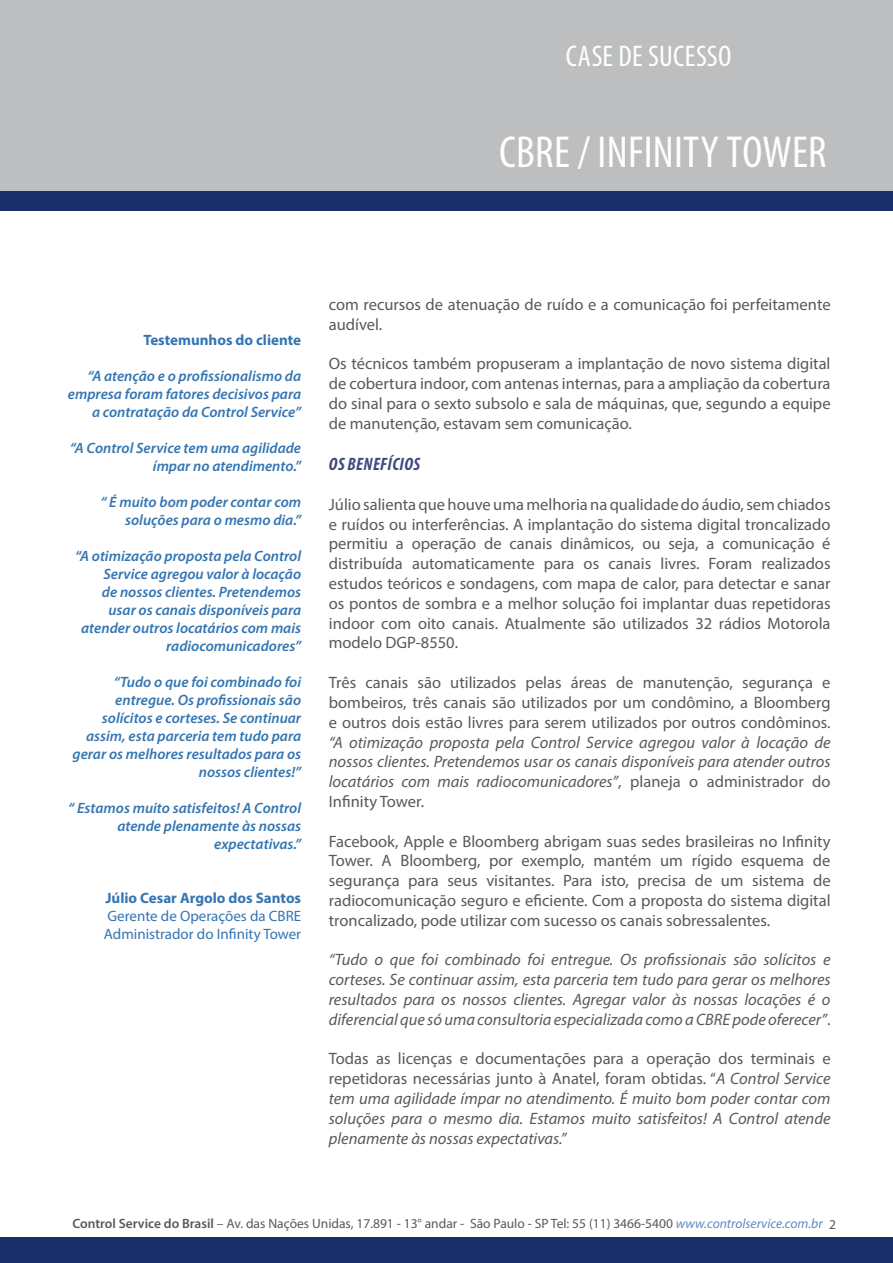
<style>
.page{position:relative;width:893px;height:1263px;background:#fff}
.page>*{position:absolute;margin:0;border:0;box-sizing:border-box;transform-origin:0 0}
.t1{font:condensed 45px "Myriad Pro";letter-spacing:.005em;color:#fff}
.t2{font:condensed 30px "Myriad Pro";letter-spacing:.01em;color:#fff}
.t3{font:italic 700 condensed 18px "Myriad Pro";letter-spacing:.02em;color:#414a7d}
.t4{font:16.5px/19.8px "Myriad Pro";color:#58595b;text-align:justify}
.t5{font:italic 16.5px/19.8px "Myriad Pro";color:#58595b;text-align:justify}
.t6{font:italic 600 15px/18px "Myriad Pro";color:#3475b2;text-align:right}
.t7{font:15px/18px "Myriad Pro";color:#3475b2}
.t8{font:700 15px "Myriad Pro";color:#3475b2}
.t9{font:13.5px "Myriad Pro";color:#58595b}
.s1{font-style:normal}
.s2{font-weight:600}
.s3{font-style:italic;color:#6088be}
</style>
<div class="page">
<div style="left:0;top:1237px;width:893px;height:26px;background:#1a2e69"></div>
<div style="left:0;top:0;width:893px;height:202px;background:#bcbec0"></div>
<div style="left:0;top:191px;width:893px;height:19px;background:#1a2e69"></div>
<h2 class="t2" style="left:566px;top:38px;width:167px">CASE DE SUCESSO</h2>
<h1 class="t1" style="left:499px;top:125px;width:329px">CBRE / INFINITY TOWER</h1>
<p class="t8" style="left:143px;top:330px;width:159px">Testemunhos do cliente</p>
<p class="t6" style="left:68px;top:366px;width:235px">“A atenção e o profissionalismo da empresa foram fatores decisivos para a contratação da Control Service”</p>
<p class="t6" style="left:70px;top:438px;width:233px">“A Control Service tem uma agilidade ímpar no atendimento.”</p>
<p class="t6" style="left:101px;top:492px;width:202px">“ É muito bom poder contar com soluções para o mesmo dia.”</p>
<p class="t6" style="left:75px;top:546px;width:228px">“A otimização proposta pela Control<br>Service agregou valor à locação<br>de nossos clientes. Pretendemos usar os canais disponíveis para atender outros locatários com mais radiocomunicadores”</p>
<p class="t6" style="left:73px;top:672px;width:230px">“Tudo o que foi combinado foi entregue. Os profissionais são solícitos e corteses. Se continuar assim, esta parceria tem tudo para gerar os melhores resultados para os nossos clientes!”</p>
<p class="t6" style="left:68px;top:798px;width:234px">“ Estamos muito satisfeitos! A Control atende plenamente às nossas expectativas.”</p>
<p class="t8" style="left:105px;top:888px;width:197px">Júlio Cesar Argolo dos Santos</p>
<p class="t7" style="left:104px;top:907px;width:199px">Gerente de Operações da CBRE<br>Administrador do Infinity Tower</p>
<p class="t4" style="left:329px;top:294px;width:503px">com recursos de atenuação de ruído e a comunicação foi perfeitamente audível.</p>
<p class="t4" style="left:329px;top:354px;width:503px">Os técnicos também propuseram a implantação de novo sistema digital de cobertura indoor, com antenas internas, para a ampliação da cobertura do sinal para o sexto subsolo e sala de máquinas, que, segundo a equipe de manutenção, estavam sem comunicação.</p>
<p class="t3" style="left:329px;top:453px;width:93px">OS BENEFÍCIOS</p>
<p class="t4" style="left:329px;top:494px;width:503px">Júlio salienta que houve uma melhoria na qualidade do áudio, sem chiados e ruídos ou interferências. A implantação do sistema digital troncalizado permitiu a operação de canais dinâmicos, ou seja, a comunicação é distribuída automaticamente para os canais livres. Foram realizados estudos teóricos e sondagens, com mapa de calor, para detectar e sanar os pontos de sombra e a melhor solução foi implantar duas repetidoras indoor com oito canais. Atualmente são utilizados 32 rádios Motorola modelo DGP-8550.</p>
<p class="t4" style="left:329px;top:672px;width:503px">Três canais são utilizados pelas áreas de manutenção, segurança e bombeiros, três canais são utilizados por um condômino, a Bloomberg e outros dois estão livres para serem utilizados por outros condôminos.</p>
<p class="t5" style="left:329px;top:732px;width:503px">“A otimização proposta pela Control Service agregou valor à locação de nossos clientes. Pretendemos usar os canais disponíveis para atender outros locatários com mais radiocomunicadores”<span class="s1">, planeja o administrador do Infinity Tower.</span></p>
<p class="t4" style="left:329px;top:831px;width:503px">Facebook, Apple e Bloomberg abrigam suas sedes brasileiras no Infinity Tower. A Bloomberg, por exemplo, mantém um rígido esquema de segurança para seus visitantes. Para isto, precisa de um sistema de radiocomunicação seguro e eficiente. Com a proposta do sistema digital troncalizado, pode utilizar com sucesso os canais sobressalentes.</p>
<p class="t5" style="left:329px;top:950px;width:503px">“Tudo o que foi combinado foi entregue. Os profissionais são solícitos e corteses. Se continuar assim, esta parceria tem tudo para gerar os melhores resultados para os nossos clientes. Agregar valor às nossas locações é o diferencial que só uma consultoria especializada como a CBRE pode oferecer”<span class="s1">.</span></p>
<p class="t5" style="left:329px;top:1049px;width:503px"><span class="s1">Todas as licenças e documentações para a operação dos terminais e repetidoras necessárias junto à Anatel, foram obtidas. “</span>A Control Service tem uma agilidade ímpar no atendimento. É muito bom poder contar com soluções para o mesmo dia. Estamos muito satisfeitos! A Control atende plenamente às nossas expectativas.”</p>
<p class="t9" style="left:72px;top:1215px;width:765px"><span class="s2">Control Service do Brasil</span> – Av. das Nações Unidas, 17.891 - 13° andar - São Paulo - SP Tel: 55 (11) 3466-5400 <span class="s3">www.controlservice.com.br</span> 2</p>
</div>
